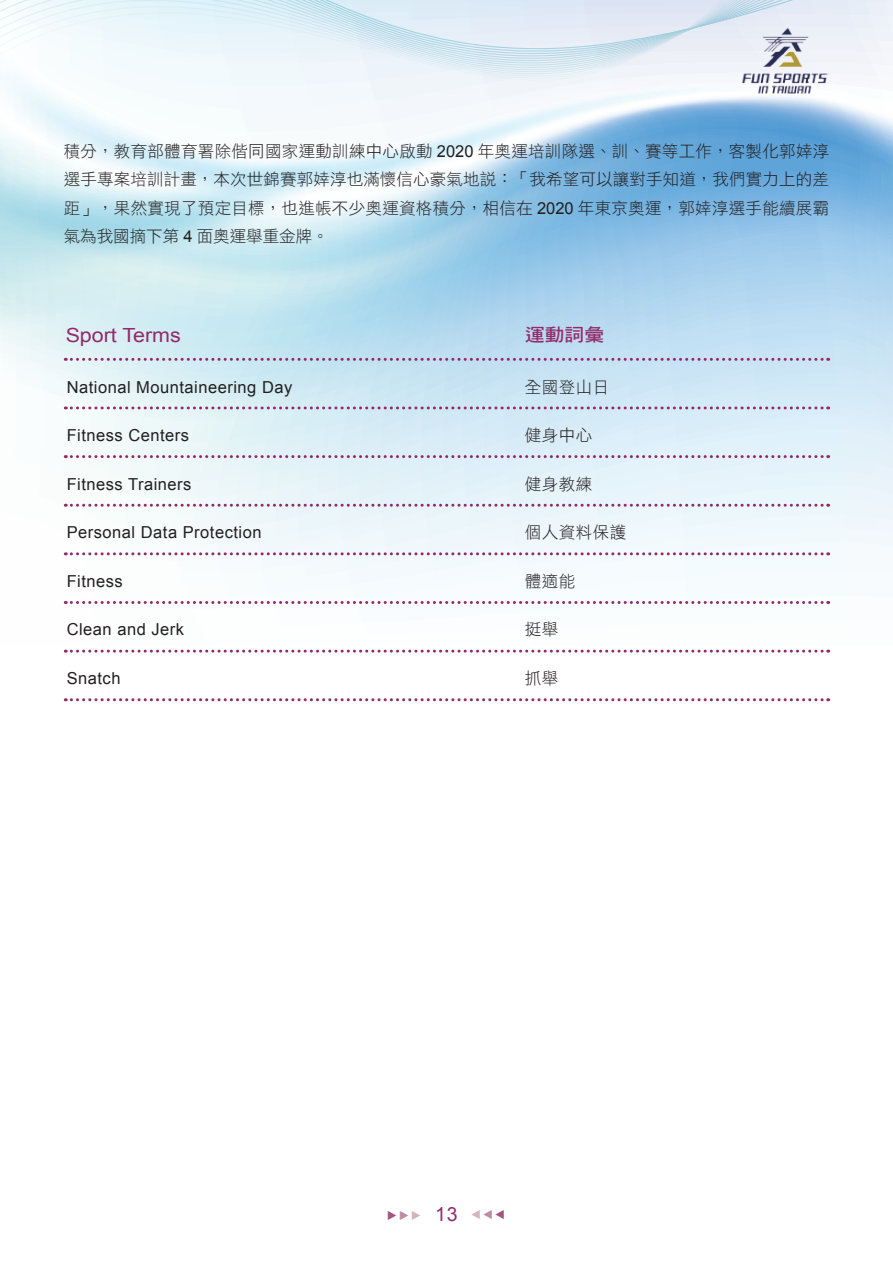
<style>
.page{position:relative;width:893px;height:1263px;background:#fff}
.page>*{position:absolute;margin:0;border:0;box-sizing:border-box;transform-origin:0 0}
.t1{font:19.5px "Arial";color:#932b69;scale:1.1 1}
.t2{font:19.5px "Arial";color:#932b69}
.t3{font:18px "DF Hei Std W7";color:#932b69;scale:1.1 1}
.t4{font:16.5px/28.5px "DF Hei Std W3";letter-spacing:.02em;color:#231f20;text-align:justify}
.t5{font:16.5px "Arial";letter-spacing:.03em;color:#231f20}
.t6{font:700 12px "Century Gothic";color:#a4547e;scale:1.1 1}
.t7{font:700 12px "Century Gothic";color:#bf8ba3;scale:1.1 1}
.t8{font:700 12px "Century Gothic";color:#d4b4c1;scale:1.1 1}
.s1{font-family:"Arial"}
</style>
<div class="page">
<svg style="left:0;top:59px;width:893px;height:545px"></svg>
<svg style="left:518px;top:114px;width:275px;height:7px"></svg>
<svg style="left:518px;top:102px;width:292px;height:6px"></svg>
<svg style="left:518px;top:95px;width:301px;height:7px"></svg>
<div style="left:518px;top:76px;width:327px;height:7px;background:#f3f6fa"></div>
<svg style="left:518px;top:70px;width:335px;height:6px"></svg>
<svg style="left:518px;top:64px;width:344px;height:6px"></svg>
<svg style="left:70px;top:49px;width:823px;height:3px"></svg>
<svg style="left:0;top:0;width:893px;height:49px;background:#e1edf6"></svg>
<svg style="left:0;top:52px;width:518px;height:278px"></svg>
<img style="left:741px;top:26px;width:87px;height:69px">
<svg style="left:65px;top:358px;width:764px;height:3px;background:#b4a0c0"></svg>
<svg style="left:65px;top:406px;width:764px;height:3px;background:#c0abc6"></svg>
<svg style="left:65px;top:455px;width:764px;height:3px;background:#c5a8c3"></svg>
<svg style="left:65px;top:504px;width:764px;height:3px;background:#cbacc5"></svg>
<svg style="left:65px;top:552px;width:764px;height:3px"></svg>
<svg style="left:65px;top:601px;width:764px;height:3px"></svg>
<svg style="left:65px;top:650px;width:764px;height:3px"></svg>
<svg style="left:65px;top:698px;width:764px;height:3px"></svg>
<p class="t4" style="left:64px;top:136px;width:767px">積分，教育部體育署除偕同國家運動訓練中心啟動 <span class="s1">2020</span> 年奧運培訓隊選、訓、賽等工作，客製化郭婞淳選手專案培訓計畫，本次世錦賽郭婞淳也滿懷信心豪氣地說：「我希望可以讓對手知道，我們實力上的差距」，果然實現了預定目標，也進帳不少奧運資格積分，相信在 <span class="s1">2020</span> 年東京奧運，郭婞淳選手能續展霸氣為我國摘下第 <span class="s1">4</span> 面奧運舉重金牌。</p>
<p class="t1" style="left:66px;top:322px;width:106px">Sport Terms</p>
<p class="t3" style="left:525px;top:325px;width:73px">運動詞彙</p>
<p class="t5" style="left:67px;top:376px;width:227px">National Mountaineering Day</p>
<p class="t5" style="left:67px;top:425px;width:124px">Fitness Centers</p>
<p class="t5" style="left:67px;top:473px;width:126px">Fitness Trainers</p>
<p class="t5" style="left:67px;top:522px;width:196px">Personal Data Protection</p>
<p class="t5" style="left:67px;top:570px;width:58px">Fitness</p>
<p class="t5" style="left:67px;top:619px;width:119px">Clean and Jerk</p>
<p class="t5" style="left:67px;top:667px;width:55px">Snatch</p>
<p class="t4" style="left:525px;top:372px;width:86px">全國登山日</p>
<p class="t4" style="left:525px;top:421px;width:69px">健身中心</p>
<p class="t4" style="left:525px;top:469px;width:69px">健身教練</p>
<p class="t4" style="left:525px;top:518px;width:103px">個人資料保護</p>
<p class="t4" style="left:525px;top:566px;width:52px">體適能</p>
<p class="t4" style="left:525px;top:615px;width:35px">挺舉</p>
<p class="t4" style="left:525px;top:663px;width:35px">抓舉</p>
<p class="t6" style="left:383px;top:1221px;width:13px;rotate:-90deg">▼</p>
<p class="t7" style="left:395px;top:1221px;width:13px;rotate:-90deg">▼</p>
<p class="t8" style="left:407px;top:1221px;width:13px;rotate:-90deg">▼</p>
<p class="t2" style="left:435px;top:1202px;width:24px">13</p>
<p class="t8" style="left:485px;top:1208px;width:13px;rotate:90deg">▼</p>
<p class="t7" style="left:497px;top:1208px;width:13px;rotate:90deg">▼</p>
<p class="t6" style="left:509px;top:1208px;width:13px;rotate:90deg">▼</p>
</div>
